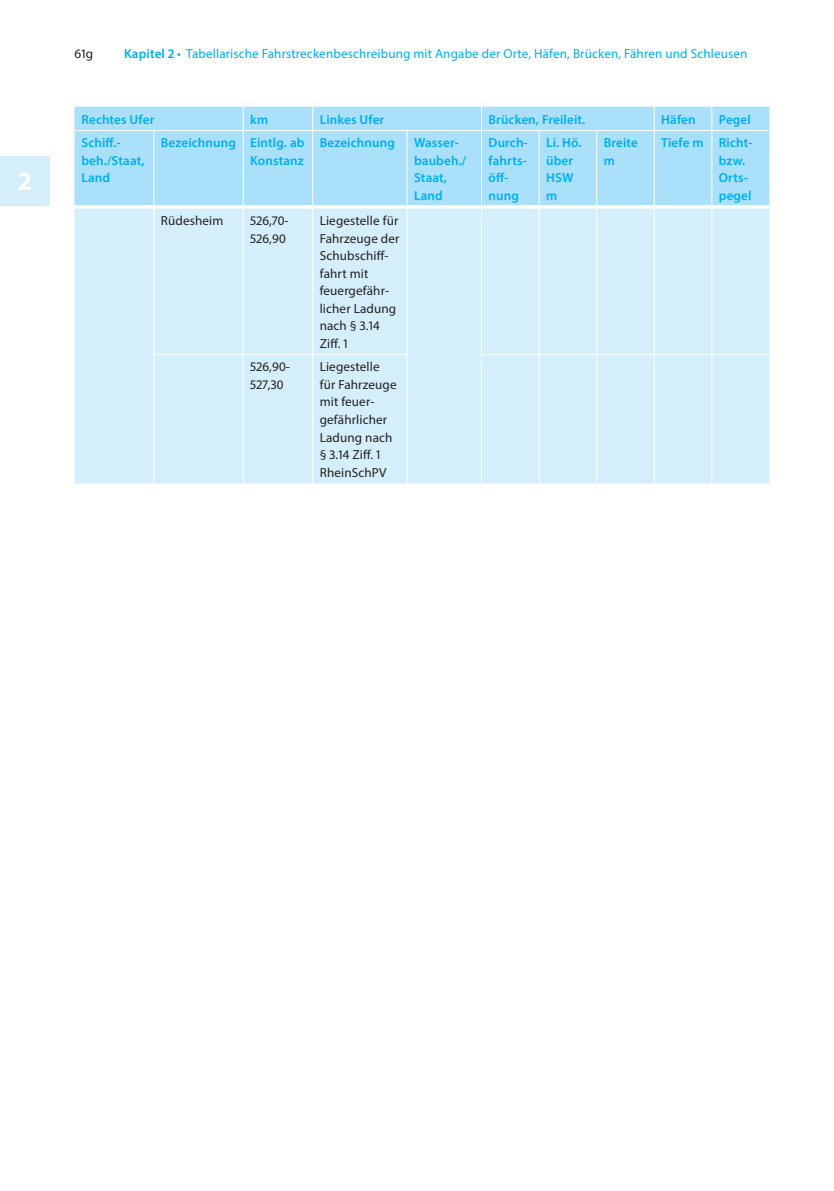
<style>
.page{position:relative;width:834px;height:1191px;background:#fff}
.page>*{position:absolute;margin:0;border:0;box-sizing:border-box;transform-origin:0 0}
.t1{font:700 26.25px "Myriad Pro";color:#fff}
.Table_column_head{font:600 13.12px/17.5px "Myriad Pro";letter-spacing:.01em;color:#00aeef}
.Table_Body{font:13.12px/17.5px "Myriad Pro";letter-spacing:.01em;color:#231f20}
.t2{font:13.12px "Myriad Pro";letter-spacing:.01em;color:#00aeef}
.Running_heads_Left{font:13.12px "Myriad Pro";color:#231f20}
.s1{font-weight:600}
</style>
<div class="page">
<div style="left:0;top:156px;width:50px;height:50px;background:#d4effb"></div>
<div style="left:74px;top:107px;width:695px;height:98px;background:#aae0f9"></div>
<div style="left:74px;top:209px;width:695px;height:274px;background:#d4effb"></div>
<svg style="left:243px;top:107px;width:1px;height:23px"></svg>
<svg style="left:312px;top:107px;width:1px;height:23px"></svg>
<svg style="left:481px;top:107px;width:1px;height:23px"></svg>
<svg style="left:653px;top:107px;width:1px;height:23px"></svg>
<svg style="left:711px;top:107px;width:1px;height:23px"></svg>
<hr style="left:74px;top:130px;width:80px;height:1px;background:#fff">
<hr style="left:154px;top:130px;width:89px;height:1px;background:#fff">
<hr style="left:153px;top:131px;width:1px;height:74px;background:#fff">
<hr style="left:243px;top:130px;width:70px;height:1px;background:#fff">
<hr style="left:243px;top:131px;width:1px;height:74px;background:#fff">
<hr style="left:313px;top:130px;width:94px;height:1px;background:#fff">
<hr style="left:312px;top:131px;width:1px;height:74px;background:#fff">
<hr style="left:407px;top:130px;width:74px;height:1px;background:#fff">
<hr style="left:406px;top:131px;width:1px;height:74px;background:#fff">
<hr style="left:481px;top:130px;width:58px;height:1px;background:#fff">
<hr style="left:481px;top:131px;width:1px;height:74px;background:#fff">
<hr style="left:539px;top:130px;width:57px;height:1px;background:#fff">
<hr style="left:538px;top:131px;width:1px;height:74px;background:#fff">
<hr style="left:596px;top:130px;width:58px;height:1px;background:#fff">
<hr style="left:596px;top:131px;width:1px;height:74px;background:#fff">
<hr style="left:654px;top:130px;width:57px;height:1px;background:#fff">
<hr style="left:653px;top:131px;width:1px;height:74px;background:#fff">
<hr style="left:711px;top:130px;width:58px;height:1px;background:#fff">
<hr style="left:711px;top:131px;width:1px;height:74px;background:#fff">
<hr style="left:153px;top:209px;width:1px;height:145px;background:#fff">
<hr style="left:243px;top:209px;width:1px;height:145px;background:#fff">
<hr style="left:312px;top:209px;width:1px;height:145px;background:#fff">
<hr style="left:406px;top:209px;width:1px;height:145px;background:#fff">
<hr style="left:481px;top:209px;width:1px;height:145px;background:#fff">
<hr style="left:538px;top:209px;width:1px;height:145px;background:#fff">
<hr style="left:596px;top:209px;width:1px;height:145px;background:#fff">
<hr style="left:653px;top:209px;width:1px;height:145px;background:#fff">
<hr style="left:711px;top:209px;width:1px;height:145px;background:#fff">
<hr style="left:153px;top:354px;width:90px;height:1px;background:#fff">
<hr style="left:153px;top:355px;width:1px;height:128px;background:#fff">
<hr style="left:243px;top:354px;width:70px;height:1px;background:#fff">
<hr style="left:243px;top:355px;width:1px;height:128px;background:#fff">
<hr style="left:313px;top:354px;width:94px;height:1px;background:#fff">
<hr style="left:312px;top:355px;width:1px;height:128px;background:#fff">
<hr style="left:406px;top:355px;width:1px;height:128px;background:#fff">
<hr style="left:481px;top:354px;width:58px;height:1px;background:#fff">
<hr style="left:481px;top:355px;width:1px;height:128px;background:#fff">
<hr style="left:539px;top:354px;width:57px;height:1px;background:#fff">
<hr style="left:538px;top:355px;width:1px;height:128px;background:#fff">
<hr style="left:596px;top:354px;width:58px;height:1px;background:#fff">
<hr style="left:596px;top:355px;width:1px;height:128px;background:#fff">
<hr style="left:654px;top:354px;width:57px;height:1px;background:#fff">
<hr style="left:653px;top:355px;width:1px;height:128px;background:#fff">
<hr style="left:711px;top:354px;width:58px;height:1px;background:#fff">
<hr style="left:711px;top:355px;width:1px;height:128px;background:#fff">
<svg style="left:74px;top:205px;width:80px;height:4px"></svg>
<hr style="left:154px;top:205px;width:89px;height:4px;background:#f8fcfe">
<svg style="left:243px;top:205px;width:70px;height:4px"></svg>
<hr style="left:313px;top:205px;width:94px;height:4px;background:#f8fcfe">
<hr style="left:407px;top:205px;width:74px;height:4px;background:#f6fbfe">
<svg style="left:481px;top:205px;width:58px;height:4px"></svg>
<hr style="left:539px;top:205px;width:57px;height:4px;background:#f4fbfe">
<svg style="left:596px;top:205px;width:58px;height:4px"></svg>
<svg style="left:654px;top:205px;width:57px;height:4px"></svg>
<hr style="left:711px;top:205px;width:58px;height:4px;background:#f4fafe">
<h1 class="t1" style="left:18px;top:164px;width:14px">2</h1>
<p class="Running_heads_Left" style="left:74px;top:45px;width:20px">61g</p>
<p class="t2" style="left:124px;top:45px;width:624px"><span class="s1">Kapitel 2</span> • Tabellarische Fahrstreckenbeschreibung mit Angabe der Orte, Häfen, Brücken, Fähren und Schleusen</p>
<p class="Table_column_head" style="left:81px;top:110px;width:74px">Rechtes Ufer</p>
<p class="Table_column_head" style="left:250px;top:110px;width:20px">km</p>
<p class="Table_column_head" style="left:320px;top:110px;width:66px">Linkes Ufer</p>
<p class="Table_column_head" style="left:488px;top:110px;width:98px">Brücken, Freileit.</p>
<p class="Table_column_head" style="left:661px;top:110px;width:36px">Häfen</p>
<p class="Table_column_head" style="left:718px;top:110px;width:33px">Pegel</p>
<p class="Table_column_head" style="left:81px;top:134px;width:65px">Schiff.- beh./Staat,<br>Land</p>
<p class="Table_column_head" style="left:161px;top:134px;width:77px">Bezeichnung</p>
<p class="Table_column_head" style="left:250px;top:134px;width:56px">Eintlg. ab<br>Konstanz</p>
<p class="Table_column_head" style="left:320px;top:134px;width:77px">Bezeichnung</p>
<p class="Table_column_head" style="left:414px;top:134px;width:54px">Wasser&shy;baubeh./<br>Staat,<br>Land</p>
<p class="Table_column_head" style="left:488px;top:134px;width:41px">Durch&shy;fahrts&shy;öff&shy;nung</p>
<p class="Table_column_head" style="left:546px;top:134px;width:37px">Li. Hö. über<br>HSW m</p>
<p class="Table_column_head" style="left:603px;top:134px;width:36px">Breite m</p>
<p class="Table_column_head" style="left:661px;top:134px;width:44px">Tiefe m</p>
<p class="Table_column_head" style="left:718px;top:134px;width:35px">Richt&shy;bzw.<br>Orts&shy;pegel</p>
<p class="Table_Body" style="left:161px;top:212px;width:64px">Rüdesheim</p>
<p class="Table_Body" style="left:250px;top:212px;width:40px">526,70-<br>526,90</p>
<p class="Table_Body" style="left:320px;top:212px;width:81px">Liegestelle für<br>Fahrzeuge der<br>Schubschiff&shy;fahrt mit feuergefähr&shy;licher Ladung nach § 3.14<br>Ziff. 1</p>
<p class="Table_Body" style="left:250px;top:358px;width:41px">526,90-<br>527,30</p>
<p class="Table_Body" style="left:320px;top:358px;width:78px">Liegestelle für Fahrzeuge mit feuer&shy;gefährlicher<br>Ladung nach § 3.14 Ziff. 1<br>RheinSchPV</p>
</div>
